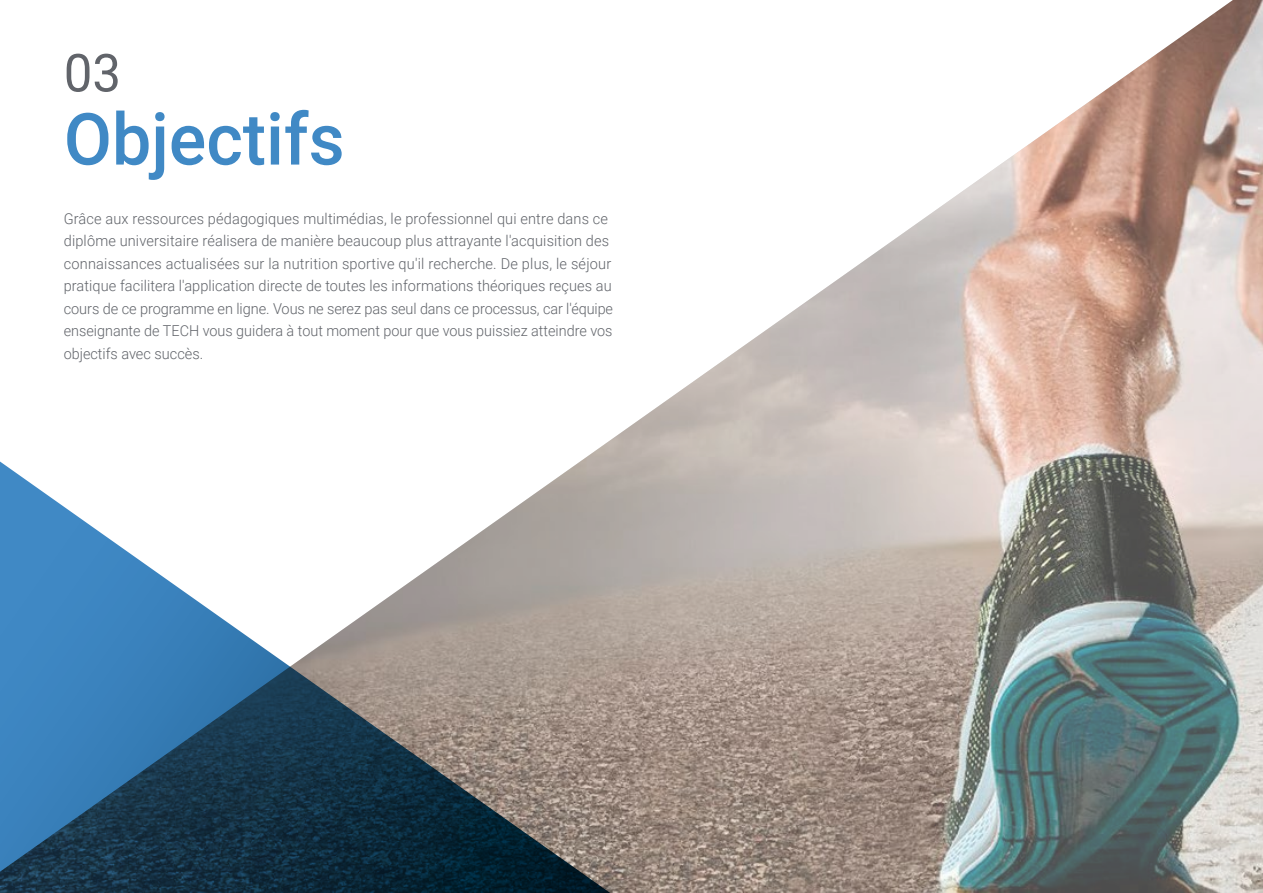
<style>
.page{position:relative;width:1263px;height:893px;background:#fff}
.page>*{position:absolute;margin:0;border:0;box-sizing:border-box;transform-origin:0 0}
.t1{font:500 72px "Roboto";color:#4089c5}
.t2{font:52.5px "Roboto";color:#61646a}
.t3{font:300 15px/22.5px "Roboto";letter-spacing:.005em;color:#61646a}
</style>
<div class="page">
<img style="left:602px;top:0;width:661px;height:893px">
<svg style="left:0;top:446px;width:640px;height:447px"></svg>
<h2 class="t2" style="left:64px;top:36px;width:59px">03</h2>
<h1 class="t1" style="left:64px;top:89px;width:282px">Objectifs</h1>
<p class="t3" style="left:64px;top:207px;width:551px">Grâce aux ressources pédagogiques multimédias, le professionnel qui entre dans ce diplôme universitaire réalisera de manière beaucoup plus attrayante l'acquisition des connaissances actualisées sur la nutrition sportive qu'il recherche. De plus, le séjour pratique facilitera l'application directe de toutes les informations théoriques reçues au cours de ce programme en ligne. Vous ne serez pas seul dans ce processus, car l'équipe enseignante de TECH vous guidera à tout moment pour que vous puissiez atteindre vos objectifs avec succès.</p>
</div>
